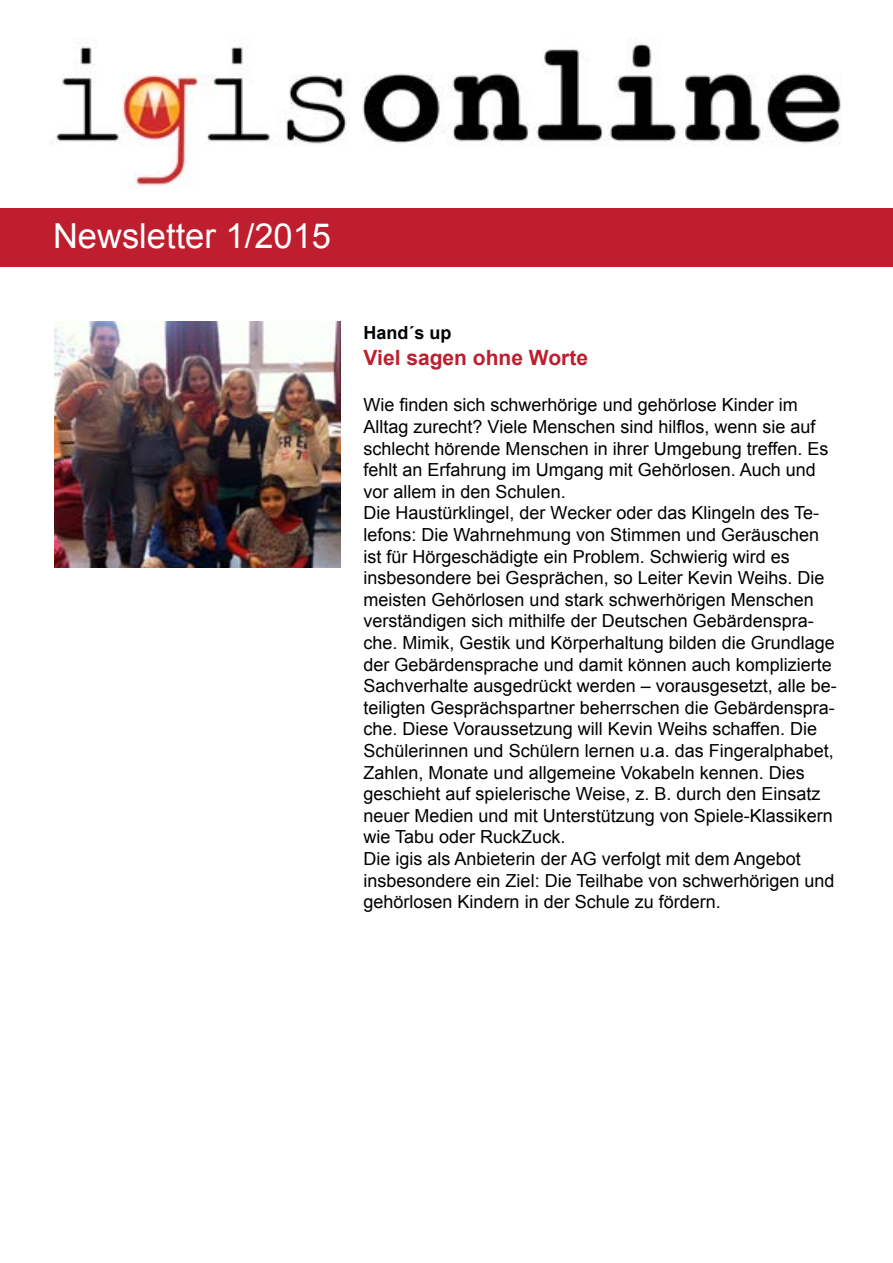
<style>
.page{position:relative;width:893px;height:1263px;background:#fff}
.page>*{position:absolute;margin:0;border:0;box-sizing:border-box;transform-origin:0 0}
.t1{font:34.5px "Arial";color:#fff}
.t2{font:700 21px "Arial";color:#be1e2d}
.t3{font:18px/21.6px "Arial";color:#000}
.t4{font:700 18px "Arial";color:#000}
</style>
<div class="page">
<img style="left:54px;top:322px;width:287px;height:246px">
<div style="left:1px;top:208px;width:892px;height:59px;background:#be1e2d"></div>
<img style="left:52px;top:38px;width:789px;height:150px">
<h1 class="t1" style="left:53px;top:214px;width:280px">Newslet er 1/2015</h1>
<h1 class="t1" style="left:59px;top:214px;width:280px">Newsletter 1/2015</h1>
<p class="t4" style="left:364px;top:321px;width:90px">Hand´s up</p>
<p class="t2" style="left:364px;top:343px;width:226px">Viel sagen ohne Worte</p>
<p class="t3" style="left:364px;top:394px;width:475px">Wie finden sich schwerhörige und gehörlose Kinder im Alltag zurecht? Viele Menschen sind hilflos, wenn sie auf schlecht hörende Menschen in ihrer Umgebung treffen. Es fehlt an Erfahrung im Umgang mit Gehörlosen. Auch und vor allem in den Schulen.<br>Die Haustürklingel, der Wecker oder das Klingeln des Te&shy;lefons: Die Wahrnehmung von Stimmen und Geräuschen ist für Hörgeschädigte ein Problem. Schwierig wird es insbesondere bei Gesprächen, so Leiter Kevin Weihs. Die meisten Gehörlosen und stark schwerhörigen Menschen verständigen sich mithilfe der Deutschen Gebärdenspra&shy;che. Mimik, Gestik und Körperhaltung bilden die Grundlage der Gebärdensprache und damit können auch komplizierte Sachverhalte ausgedrückt werden – vorausgesetzt, alle be&shy;teiligten Gesprächspartner beherrschen die Gebärdenspra&shy;che. Diese Voraussetzung will Kevin Weihs schaffen. Die Schülerinnen und Schülern lernen u.a. das Fingeralphabet, Zahlen, Monate und allgemeine Vokabeln kennen. Dies geschieht auf spielerische Weise, z. B. durch den Einsatz neuer Medien und mit Unterstützung von Spiele-Klassikern wie Tabu oder RuckZuck.<br>Die igis als Anbieterin der AG verfolgt mit dem Angebot insbesondere ein Ziel: Die Teilhabe von schwerhörigen und gehörlosen Kindern in der Schule zu fördern.</p>
</div>
